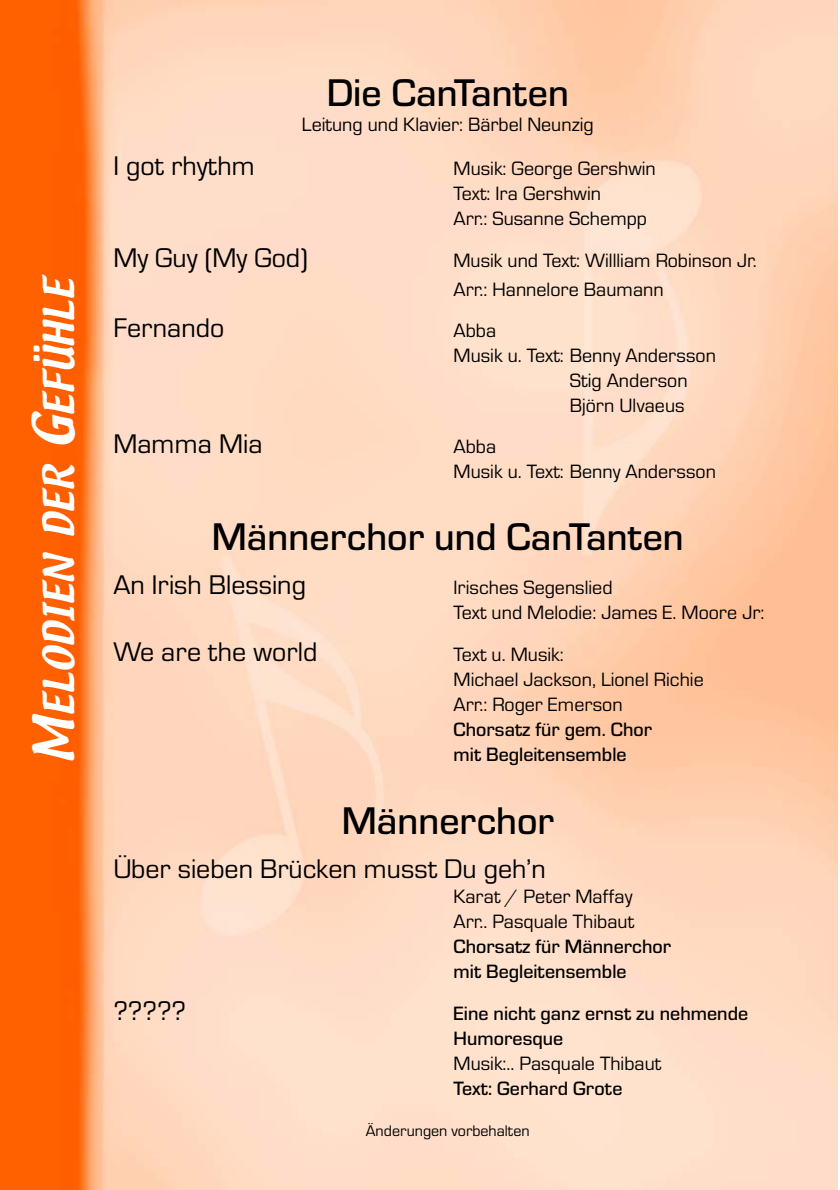
<style>
.page{position:relative;width:840px;height:1190px;background:#fff}
.page>*{position:absolute;margin:0;border:0;box-sizing:border-box;transform-origin:0 0}
.t1{font:500 40px "Eurostile T";color:#000}
.t2{font:37.6px "Textile";color:#fff}
.t3{font:28px "Eurostile T";color:#000}
.t4{font:20px/25px "Eurostile T";color:#000}
.t5{font:500 20px/25px "Eurostile T";color:#000}
.t6{font:16px "Eurostile T";color:#000}
.s1{font-size:50px}
</style>
<div class="page">
<img style="left:0;top:0;width:838px;height:1190px">
<h2 class="t2" style="left:43px;top:765px;width:487px;rotate:-90deg"><span class="s1">M</span>ELODIEN DER <span class="s1">G</span>EFÜHLE</h2>
<h1 class="t1" style="left:327px;top:80px;width:244px">Die CanTanten</h1>
<p class="t4" style="left:302px;top:114px;width:293px">Leitung und Klavier: Bärbel Neunzig</p>
<h3 class="t3" style="left:113px;top:157px;width:143px">I got rhythm</h3>
<p class="t4" style="left:454px;top:158px;width:204px">Musik: George Gershwin<br>Text: Ira Gershwin<br>Arr.: Susanne Schempp</p>
<h3 class="t3" style="left:113px;top:248px;width:196px">My Guy (My God)</h3>
<p class="t4" style="left:453px;top:247px;width:305px;line-height:29px">Musik und Text: Willliam Robinson Jr.<br>Arr.: Hannelore Baumann</p>
<h3 class="t3" style="left:113px;top:318px;width:112px">Fernando</h3>
<p class="t4" style="left:454px;top:319px;width:44px">Abba</p>
<p class="t4" style="left:454px;top:344px;width:264px">Musik u. Text: Benny Andersson</p>
<p class="t4" style="left:570px;top:370px;width:119px">Stig Anderson</p>
<p class="t4" style="left:570px;top:395px;width:116px">Björn Ulvaeus</p>
<h3 class="t3" style="left:113px;top:435px;width:151px">Mamma Mia</h3>
<p class="t4" style="left:454px;top:436px;width:264px">Abba<br>Musik u. Text: Benny Andersson</p>
<h1 class="t1" style="left:212px;top:524px;width:474px">Männerchor und CanTanten</h1>
<h3 class="t3" style="left:113px;top:576px;width:194px">An Irish Blessing</h3>
<p class="t4" style="left:454px;top:577px;width:312px">Irisches Segenslied<br>Text und Melodie: James E. Moore Jr:</p>
<h3 class="t3" style="left:113px;top:642px;width:206px">We are the world</h3>
<p class="t4" style="left:454px;top:643px;width:252px">Text u. Musik:<br>Michael Jackson, Lionel Richie<br>Arr.: Roger Emerson</p>
<p class="t5" style="left:454px;top:718px;width:200px">Chorsatz für gem. Chor mit Begleitensemble</p>
<h1 class="t1" style="left:342px;top:808px;width:214px">Männerchor</h1>
<h3 class="t3" style="left:113px;top:860px;width:434px">Über sieben Brücken musst Du geh’n</h3>
<p class="t4" style="left:454px;top:886px;width:182px">Karat / Peter Maffay<br>Arr.. Pasquale Thibaut</p>
<p class="t5" style="left:454px;top:936px;width:219px">Chorsatz für Männerchor mit Begleitensemble</p>
<h3 class="t3" style="left:113px;top:1001px;width:74px">?????</h3>
<p class="t5" style="left:454px;top:1002px;width:296px">Eine nicht ganz ernst zu nehmende<br>Humoresque</p>
<p class="t4" style="left:454px;top:1052px;width:209px">Musik:.. Pasquale Thibaut</p>
<p class="t5" style="left:454px;top:1078px;width:170px">Text: Gerhard Grote</p>
<p class="t6" style="left:366px;top:1125px;width:165px">Änderungen vorbehalten</p>
</div>
